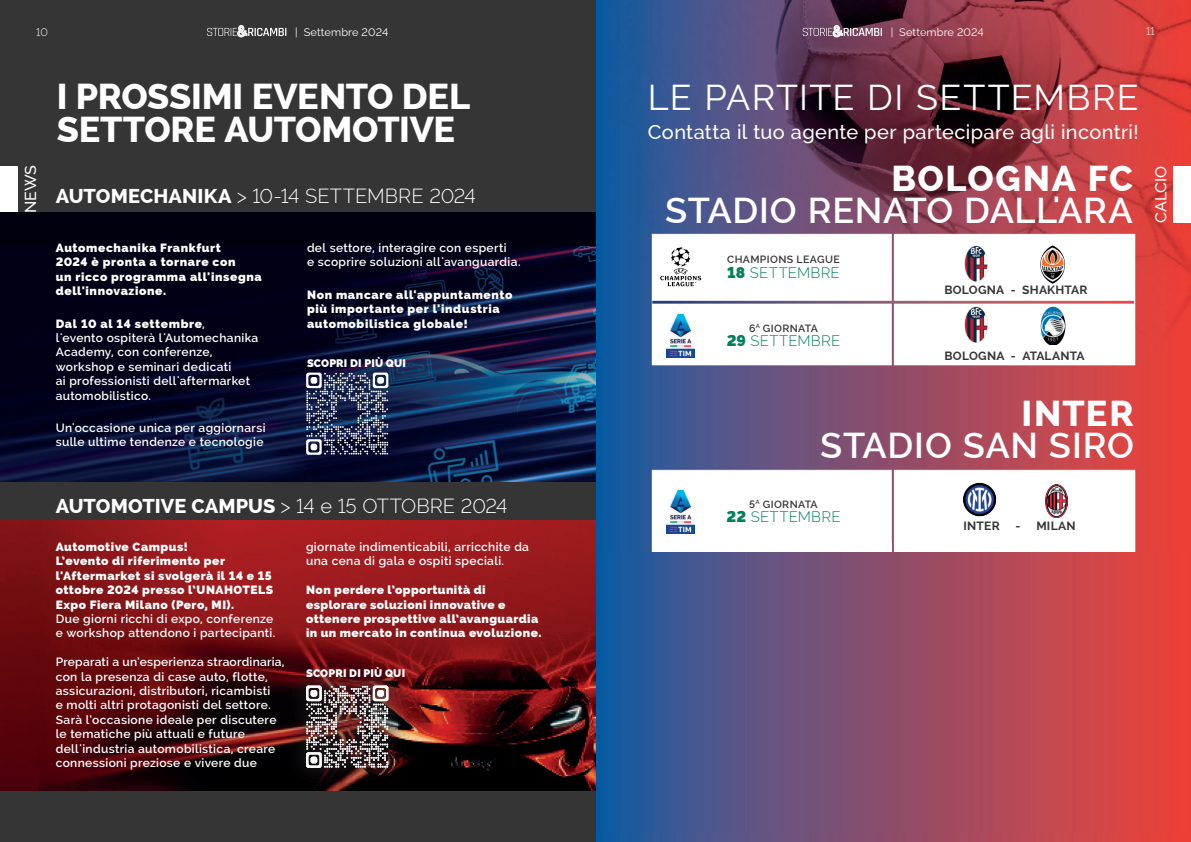
<style>
.page{position:relative;width:1191px;height:842px;background:#fff}
.page>*{position:absolute;margin:0;border:0;box-sizing:border-box;transform-origin:0 0}
.t1{font:800 36px/33px "Raleway";letter-spacing:-.005em;color:#fff}
.t2{font:600 36px "Raleway";letter-spacing:.015em;color:#fff}
.t3{font:36px "Raleway";letter-spacing:.035em;color:#fff}
.t4{font:800 36px "Raleway";letter-spacing:.04em;color:#fff}
.t5{font:300 20px "Raleway";letter-spacing:-.005em;color:#fff}
.t6{font:500 20px "Raleway";letter-spacing:.015em;color:#fff}
.t7{font:500 16px "Raleway";letter-spacing:-.005em;color:#fff}
.t8{font:300 14.9px "Raleway";letter-spacing:.015em;color:#00815c}
.t9{font:600 12px/14.4px "Raleway";letter-spacing:.03em;color:#fff}
.t10{font:800 12px/14.4px "Raleway";letter-spacing:.04em;color:#fff}
.t11{font:700 12px "Raleway";letter-spacing:.015em;color:#363536}
.t12{font:11px "Raleway";letter-spacing:.01em;color:#fff}
.t13{font:800 11px "Raleway";letter-spacing:.015em;color:#fff}
.t14{font:300 11px "Raleway";color:#fff}
.t15{font:600 10.6px "Raleway";letter-spacing:.035em;color:#363536}
.s1{font-weight:800}
.s2{font-weight:800;font-size:15.5px}
</style>
<div class="page">
<img style="left:595px;top:0;width:596px;height:842px">
<img style="left:667px;top:313px;width:27px;height:45px">
<div style="left:0;top:0;width:595px;height:842px;background:#363536"></div>
<img style="left:0;top:521px;width:595px;height:269px">
<div style="left:0;top:166px;width:17px;height:46px;background:#fff"></div>
<svg style="left:207px;top:25px;width:79px;height:12px"></svg>
<div style="left:0;top:212px;width:595px;height:269px;background:#00000e"></div>
<img style="left:0;top:246px;width:595px;height:235px">
<svg style="left:306px;top:373px;width:82px;height:82px;background:#4d5573"></svg>
<div style="left:1174px;top:166px;width:17px;height:57px;background:#fff"></div>
<div style="left:652px;top:542px;width:239px;height:49px;background:#fff"></div>
<svg style="left:802px;top:25px;width:80px;height:12px"></svg>
<svg style="left:284px;top:664px;width:126px;height:125px;background:#3b1112"></svg>
<img style="left:306px;top:686px;width:82px;height:82px">
<div style="left:743px;top:241px;width:61px;height:66px;background:#fff"></div>
<div style="left:709px;top:320px;width:149px;height:30px;background:#fff"></div>
<div style="left:925px;top:253px;width:169px;height:66px;background:#fff"></div>
<img style="left:964px;top:306px;width:23px;height:37px">
<img style="left:1040px;top:306px;width:25px;height:39px">
<svg style="left:660px;top:247px;width:41px;height:39px"></svg>
<div style="left:709px;top:252px;width:149px;height:30px;background:#fff"></div>
<img style="left:964px;top:246px;width:23px;height:36px">
<img style="left:1040px;top:246px;width:24px;height:37px">
<hr style="left:652px;top:301px;width:482px;height:3px;background:#fff">
<div style="left:667px;top:476px;width:212px;height:115px;background:#fff"></div>
<div style="left:914px;top:476px;width:193px;height:104px;background:#fff"></div>
<img style="left:667px;top:489px;width:27px;height:45px">
<img style="left:963px;top:482px;width:34px;height:35px">
<img style="left:1045px;top:484px;width:22px;height:34px">
<img style="left:597px;top:552px;width:594px;height:279px">
<p class="t14" style="left:36px;top:26px;width:13px">10</p>
<p class="t12" style="left:295px;top:23px;width:94px">| Settembre 2024</p>
<h3 class="t7" style="left:21px;top:213px;width:50px;rotate:-90deg">NEWS</h3>
<h1 class="t1" style="left:57px;top:80px;width:415px">I PROSSIMI EVENTO DEL<br>SETTORE AUTOMOTIVE</h1>
<h2 class="t5" style="left:56px;top:184px;width:421px"><span class="s1">AUTOMECHANIKA</span> &gt; 10-14 SETTEMBRE 2024</h2>
<p class="t10" style="left:56px;top:241px;width:208px">Automechanika Frankfurt<br>2024 è pronta a tornare con<br>un ricco programma all'insegna dell'innovazione.</p>
<p class="t9" style="left:56px;top:316px;width:204px"><span class="s1">Dal 10 al 14 settembre</span>,<br>l'evento ospiterà l'Automechanika<br>Academy, con conferenze, workshop e seminari dedicati<br>ai professionisti dell'aftermarket automobilistico.</p>
<p class="t9" style="left:56px;top:421px;width:211px">Un'occasione unica per aggiornarsi sulle ultime tendenze e tecnologie</p>
<p class="t9" style="left:307px;top:241px;width:215px">del settore, interagire con esperti<br>e scoprire soluzioni all'avanguardia.</p>
<p class="t10" style="left:307px;top:287px;width:207px">Non mancare all'appuntamento più importante per l'industria automobilistica globale!</p>
<p class="t13" style="left:307px;top:357px;width:101px">SCOPRI DI PIÙ QUI</p>
<h2 class="t5" style="left:56px;top:494px;width:453px"><span class="s1">AUTOMOTIVE CAMPUS</span> &gt; 14 e 15 OTTOBRE 2024</h2>
<p class="t10" style="left:56px;top:540px;width:219px">Automotive Campus!<br>L’evento di riferimento per l'Aftermarket si svolgerà il 14 e 15 ottobre 2024 presso l’UNAHOTELS<br>Expo Fiera Milano (Pero, MI).</p>
<p class="t9" style="left:56px;top:612px;width:221px">Due giorni ricchi di expo, conferenze e workshop attendono i partecipanti.</p>
<p class="t9" style="left:56px;top:655px;width:230px">Preparati a un’esperienza straordinaria, con la presenza di case auto, flotte, assicurazioni, distributori, ricambisti<br>e molti altri protagonisti del settore.<br>Sarà l’occasione ideale per discutere le tematiche più attuali e future dell'industria automobilistica, creare connessioni preziose e vivere due</p>
<p class="t9" style="left:306px;top:540px;width:224px">giornate indimenticabili, arricchite da una cena di gala e ospiti speciali.</p>
<p class="t10" style="left:306px;top:583px;width:237px">Non perdere l’opportunità di esplorare soluzioni innovative e ottenere prospettive all’avanguardia in un mercato in continua evoluzione.</p>
<p class="t13" style="left:306px;top:667px;width:101px">SCOPRI DI PIÙ QUI</p>
<p class="t12" style="left:890px;top:23px;width:94px">| Settembre 2024</p>
<p class="t14" style="left:1146px;top:24px;width:10px">11</p>
<h1 class="t3" style="left:647px;top:68px;width:492px">LE PARTITE DI SETTEMBRE</h1>
<h2 class="t6" style="left:648px;top:120px;width:492px">Contatta il tuo agente per partecipare agli incontri!</h2>
<h1 class="t4" style="left:891px;top:158px;width:243px">BOLOGNA FC</h1>
<h1 class="t2" style="left:665px;top:189px;width:469px">STADIO RENATO DALL'ARA</h1>
<p class="t15" style="left:727px;top:253px;width:114px">CHAMPIONS LEAGUE</p>
<p class="t8" style="left:727px;top:264px;width:114px"><span class="s2">18</span> SETTEMBRE</p>
<p class="t15" style="left:749px;top:322px;width:70px">6<sup>A</sup> GIORNATA</p>
<p class="t8" style="left:726px;top:332px;width:115px"><span class="s2">29</span> SETTEMBRE</p>
<p class="t11" style="left:944px;top:283px;width:145px">BOLOGNA - SHAKHTAR</p>
<p class="t11" style="left:944px;top:349px;width:141px">BOLOGNA - ATALANTA</p>
<h1 class="t1" style="left:1021px;top:397px;width:114px">INTER</h1>
<h1 class="t2" style="left:820px;top:425px;width:315px">STADIO SAN SIRO</h1>
<p class="t15" style="left:749px;top:498px;width:70px">5<sup>A</sup> GIORNATA</p>
<p class="t8" style="left:726px;top:508px;width:115px"><span class="s2">22</span> SETTEMBRE</p>
<p class="t11" style="left:963px;top:519px;width:38px">INTER</p>
<p class="t11" style="left:1015px;top:519px;width:62px">- MILAN</p>
<h3 class="t7" style="left:1151px;top:223px;width:59px;rotate:-90deg">CALCIO</h3>
</div>
